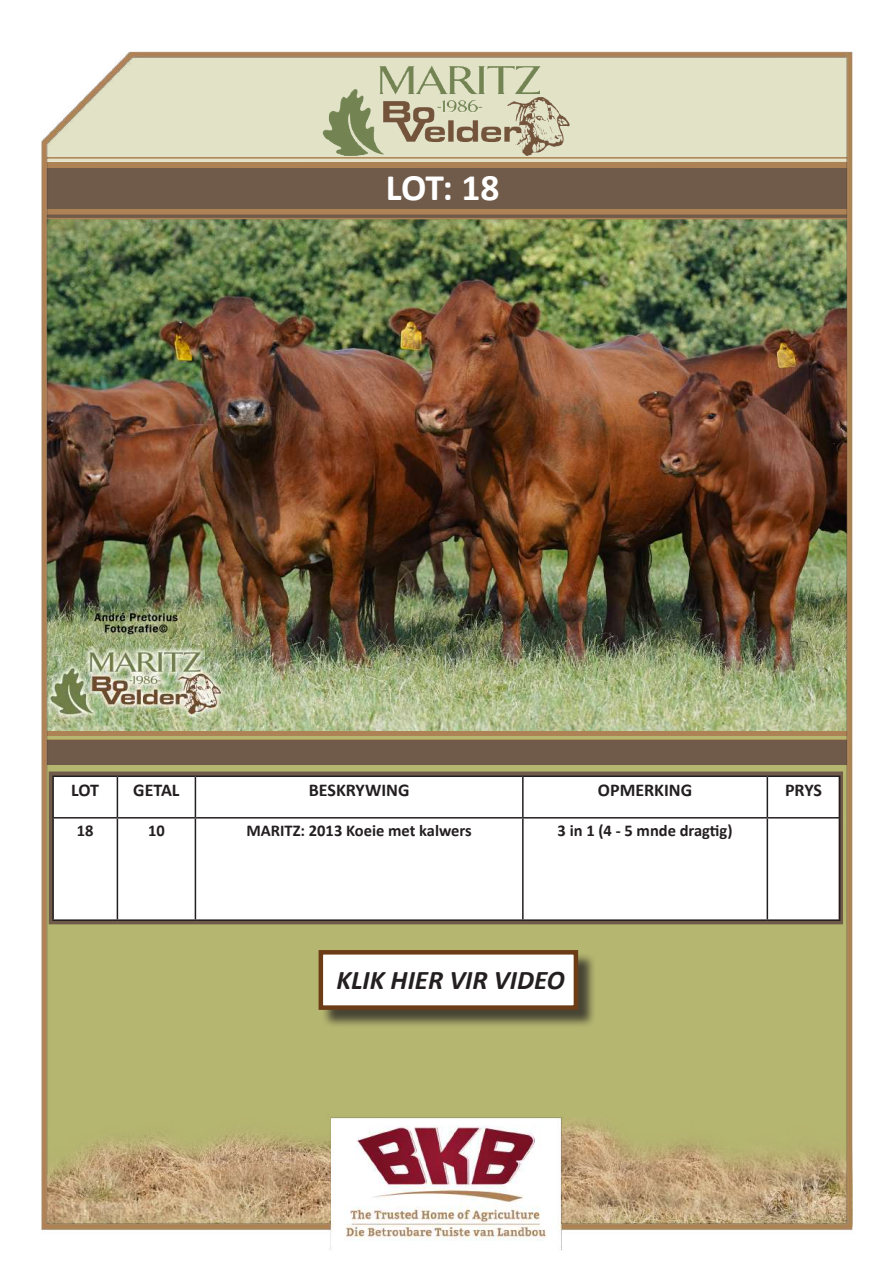
<style>
.page{position:relative;width:893px;height:1263px;background:#fff}
.page>*{position:absolute;margin:0;border:0;box-sizing:border-box;transform-origin:0 0}
.t1{font:700 37.5px "Calibri";color:#fff}
.t2{font:italic 700 27px "Calibri";color:#231f20}
.t3{font:700 18px "Calibri";color:#231f20}
.t4{font:700 16.5px "Calibri";color:#231f20}
</style>
<div class="page">
<img style="left:41px;top:51px;width:812px;height:1200px">
<h1 class="t1" style="left:386px;top:161px;width:115px">LOT: 18</h1>
<p class="t3" style="left:71px;top:777px;width:29px">LOT</p>
<p class="t3" style="left:133px;top:777px;width:48px">GETAL</p>
<p class="t3" style="left:309px;top:777px;width:102px">BESKRYWING</p>
<p class="t3" style="left:598px;top:777px;width:96px">OPMERKING</p>
<p class="t3" style="left:785px;top:777px;width:38px">PRYS</p>
<p class="t4" style="left:77px;top:819px;width:18px">18</p>
<p class="t4" style="left:148px;top:819px;width:18px">10</p>
<p class="t4" style="left:246px;top:819px;width:227px">MARITZ: 2013 Koeie met kalwers</p>
<p class="t4" style="left:558px;top:819px;width:176px">3 in 1 (4 - 5 mnde dragtig)</p>
<h2 class="t2" style="left:336px;top:961px;width:230px">KLIK HIER VIR VIDEO</h2>
</div>
